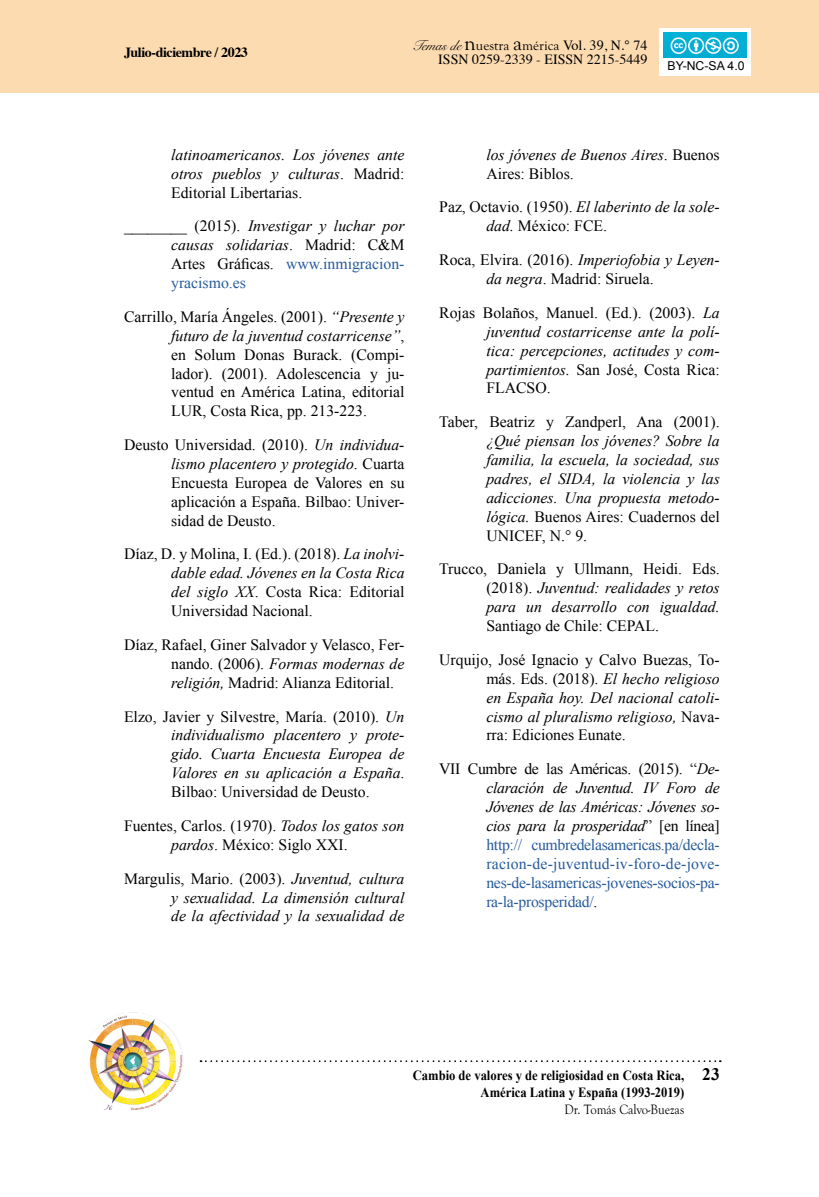
<style>
.page{position:relative;width:819px;height:1197px;background:#fff}
.page>*{position:absolute;margin:0;border:0;box-sizing:border-box;transform-origin:0 0}
.t1{font:700 17.5px "Times New Roman";color:#000}
.t2{font:15.75px/18.9px "Times New Roman";color:#000;text-align:justify}
.t3{font:italic 15.75px/18.9px "Times New Roman";color:#000;text-align:justify}
.t4{font:15.75px/18.9px "Times New Roman";letter-spacing:-.015em;color:#275b9b;text-align:justify}
.t5{font:14.17px "Goudy Old Sty";color:#000}
.t6{font:700 14px/16.8px "Times New Roman";color:#000;text-align:right;scale:.9 1}
.t7{font:14px "Times";color:#000}
.t8{font:700 14px "Times";letter-spacing:-.03em;color:#000}
.t9{font:14px "Goudy Old Sty";color:#000;scale:.9 1}
.t10{font:12.25px "Arial";color:#000}
.s1{font-family:"Snell Roundhand"}
.s2{font-size:21.18px}
.s3{font-family:"Times"}
.s4{font-family:"Times";font-size:14px}
.s5{font-style:normal}
.s6{font-style:italic}
.s7{color:#275b9b}
.s8{color:#000}
.s9{font-style:italic;color:#000}
</style>
<div class="page">
<div style="left:0;top:0;width:819px;height:93px;background:#fddbb1"></div>
<svg style="left:201px;top:1060px;width:520px;height:2px"></svg>
<img style="left:84px;top:1012px;width:100px;height:99px">
<div style="left:659px;top:29px;width:91px;height:47px;background:#fff"></div>
<img style="left:664px;top:32px;width:83px;height:25px">
<p class="t8" style="left:124px;top:39px;width:125px">Julio-diciembre / 2023</p>
<p class="t5" style="left:412px;top:37px;width:237px"><span class="s1">Temas de</span> <span class="s2">n</span>uestra <span class="s2">a</span>mérica <span class="s3">Vol. 39,</span> <span class="s4">N.° 74</span></p>
<p class="t7" style="left:438px;top:46px;width:211px">ISSN 0259-2339 - EISSN 2215-5449</p>
<p class="t10" style="left:668px;top:57px;width:79px">BY-NC-SA 4.0</p>
<p class="t3" style="left:171px;top:145px;width:235px">latinoamericanos. Los jóvenes ante otros pueblos y culturas<span class="s5">. Madrid:<br>Editorial Libertarias.</span></p>
<p class="t2" style="left:171px;top:216px;width:235px;text-indent:-47px">________ (2015). <span class="s6">Investigar y luchar por causas solidarias</span>. Madrid: C&amp;M Artes Gráficas. <span class="s7">www.inmigracion&shy;yracismo.es</span></p>
<p class="t2" style="left:171px;top:307px;width:235px;text-indent:-47px">Carrillo, María Ángeles. (2001). <span class="s6">“Presente y futuro de la juventud costarricense”</span>, en Solum Donas Burack. (Compi&shy;lador). (2001). Adolescencia y ju&shy;ventud en América Latina, editorial LUR, Costa Rica, pp. 213-223.</p>
<p class="t2" style="left:171px;top:435px;width:235px;text-indent:-47px">Deusto Universidad. (2010). <span class="s6">Un individua&shy;lismo placentero y protegido</span>. Cuarta Encuesta Europea de Valores en su aplicación a España. Bilbao: Univer&shy;sidad de Deusto.</p>
<p class="t2" style="left:171px;top:545px;width:235px;text-indent:-47px">Díaz, D. y Molina, I. (Ed.). (2018). <span class="s6">La inolvi&shy;dable edad. Jóvenes en la Costa Rica del siglo XX</span>. Costa Rica: Editorial Universidad Nacional.</p>
<p class="t2" style="left:171px;top:635px;width:235px;text-indent:-47px">Díaz, Rafael, Giner Salvador y Velasco, Fer&shy;nando. (2006). <span class="s6">Formas modernas de religión,</span> Madrid: Alianza Editorial.</p>
<p class="t3" style="left:171px;top:706px;width:235px;text-indent:-47px"><span class="s5">Elzo, Javier y Silvestre, María. (2010).</span> Un individualismo placentero y prote&shy;gido. Cuarta Encuesta Europea de Valores en su aplicación a España<span class="s5">.<br>Bilbao: Universidad de Deusto.</span></p>
<p class="t2" style="left:171px;top:816px;width:235px;text-indent:-47px">Fuentes, Carlos. (1970). <span class="s6">Todos los gatos son pardos</span>. México: Siglo XXI.</p>
<p class="t3" style="left:171px;top:869px;width:235px;text-indent:-47px"><span class="s5">Margulis, Mario. (2003).</span> Juventud, cultura y sexualidad. La dimensión cultural de la afectividad y la sexualidad de</p>
<p class="t3" style="left:486px;top:145px;width:235px">los jóvenes de Buenos Aires<span class="s5">. Buenos<br>Aires: Biblos.</span></p>
<p class="t2" style="left:486px;top:197px;width:235px;text-indent:-47px">Paz, Octavio. (1950). <span class="s6">El laberinto de la sole&shy;dad.</span> México: FCE.</p>
<p class="t2" style="left:486px;top:250px;width:235px;text-indent:-47px">Roca, Elvira. (2016). <span class="s6">Imperiofobia y Leyen&shy;da negra</span>. Madrid: Siruela.</p>
<p class="t3" style="left:486px;top:303px;width:235px;text-indent:-47px"><span class="s5">Rojas Bolaños, Manuel. (Ed.). (2003).</span> La juventud costarricense ante la polí&shy;tica: percepciones, actitudes y com&shy;partimientos. <span class="s5">San José, Costa Rica:<br>FLACSO.</span></p>
<p class="t2" style="left:439px;top:412px;width:282px">Taber, Beatriz y Zandperl, Ana (2001).</p>
<p class="t3" style="left:486px;top:431px;width:235px">¿Qué piensan los jóvenes? Sobre la familia, la escuela, la sociedad, sus padres, el SIDA, la violencia y las adicciones. Una propuesta metodo&shy;lógica. <span class="s5">Buenos Aires: Cuadernos del UNICEF, N.° 9.</span></p>
<p class="t3" style="left:486px;top:559px;width:235px;text-indent:-47px"><span class="s5">Trucco, Daniela y Ullmann, Heidi. Eds. (2018).</span> Juventud: realidades y retos para un desarrollo con igualdad.</p>
<p class="t2" style="left:439px;top:609px;width:282px;line-height:33.8px;text-indent:47px">Santiago de Chile: CEPAL.<br>Urquijo, José Ignacio y Calvo Buezas, To-</p>
<p class="t3" style="left:486px;top:669px;width:235px"><span class="s5">más. Eds. (2018).</span> El hecho religioso en España hoy. Del nacional catoli&shy;cismo al pluralismo religioso, <span class="s5">Nava&shy;rra: Ediciones Eunate.</span></p>
<p class="t4" style="left:486px;top:759px;width:235px;text-indent:-47px"><span class="s8">VII Cumbre de las Américas. (2015). “</span><span class="s9">De&shy;claración de Juventud. IV Foro de Jóvenes de las Américas: Jóvenes so&shy;cios para la prosperidad</span><span class="s8">” [en línea] </span>http:// cumbredelasamericas.pa/decla&shy;racion-de-juventud-iv-foro-de-jove&shy;nes-de-lasamericas-jovenes-socios-pa&shy;ra-la-prosperidad/<span class="s8">.</span></p>
<p class="t6" style="left:413px;top:1067px;width:303px">Cambio de valores y de religiosidad en Costa Rica,<br>América Latina y España (1993-2019)</p>
<p class="t9" style="left:564px;top:1101px;width:135px">Dr. Tomás Calvo-Buezas</p>
<p class="t1" style="left:702px;top:1062px;width:19px">23</p>
</div>
